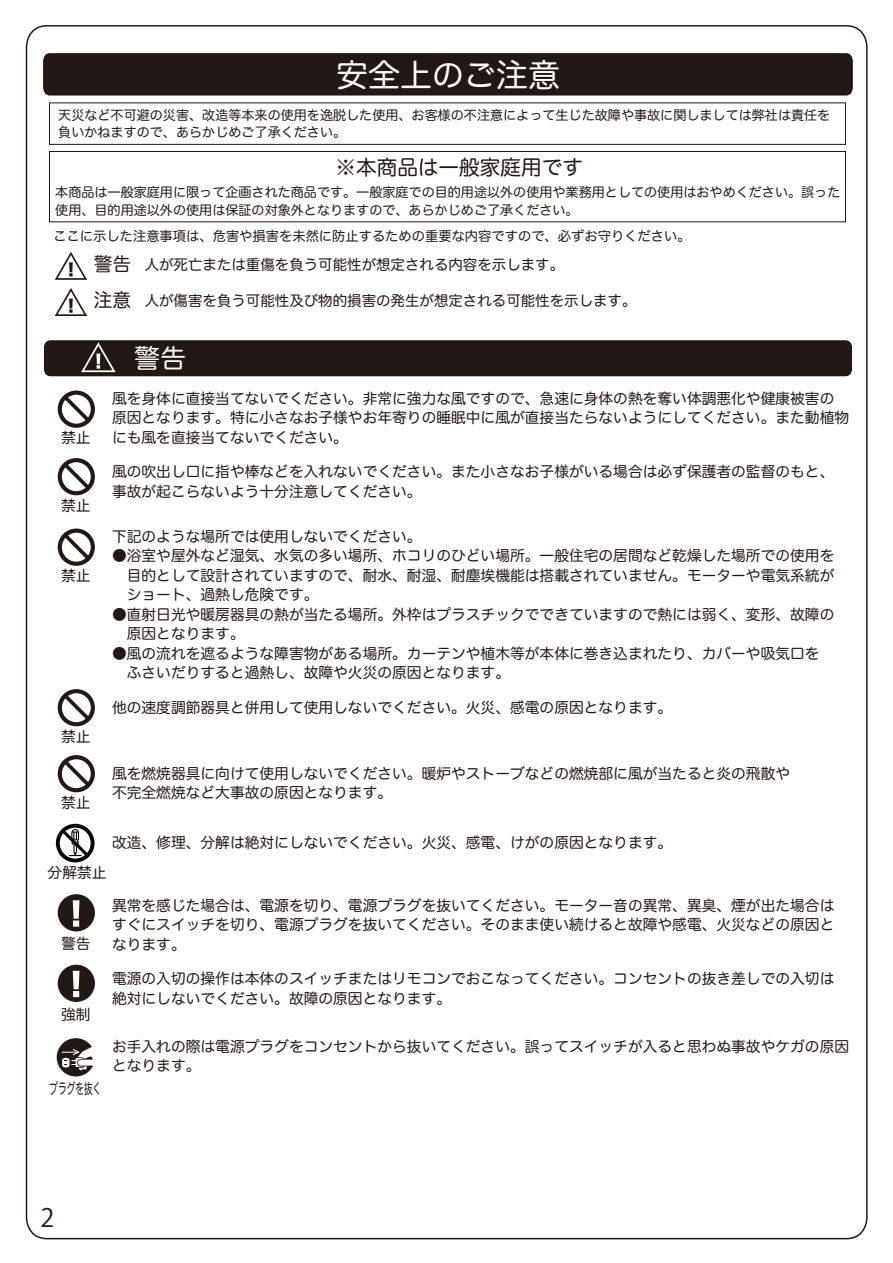
<style>
.page{position:relative;width:893px;height:1263px;background:#fff}
.page>*{position:absolute;margin:0;border:0;box-sizing:border-box;transform-origin:0 0}
.t1{font:32.1px "Hira Maru Pro W4";color:#fff}
.t2{font:26.1px "Hira Maru Pro W4";color:#fff}
.t3{font:25.2px "Koz Go Pr 6 N";color:#221815}
.t4{font:20.7px "Hira Maru Pro W4";color:#221815}
.t5{font:14.7px/19.5px "Hira Maru Pro W4";color:#221815}
.t6{font:14.7px "Hira Maru Pro W4";color:#221815;scale:.58 1}
.t7{font:14.4px "Hira Maru Pro W4";color:#221815}
.t8{font:13.35px "Hira Maru Pro W4";color:#221815}
.t9{font:13.05px/17px "Hira Maru Pro W4";color:#221815}
.s1{font-size:18.75px}
</style>
<div class="page">
<svg style="left:56px;top:824px;width:39px;height:38px"></svg>
<div style="left:43px;top:53px;width:810px;height:43px;background:#221815"></div>
<div style="left:44px;top:340px;width:808px;height:36px;background:#221815;border-radius:7px"></div>
<svg style="left:58px;top:391px;width:37px;height:37px"></svg>
<svg style="left:58px;top:458px;width:37px;height:37px"></svg>
<svg style="left:58px;top:689px;width:37px;height:37px"></svg>
<svg style="left:58px;top:755px;width:37px;height:37px"></svg>
<svg style="left:58px;top:529px;width:37px;height:37px"></svg>
<svg style="left:81px;top:342px;width:35px;height:30px"></svg>
<svg style="left:55px;top:252px;width:32px;height:28px"></svg>
<svg style="left:55px;top:288px;width:32px;height:28px"></svg>
<div style="left:49px;top:103px;width:797px;height:42px;border:1px solid #221815"></div>
<div style="left:49px;top:151px;width:797px;height:71px;border:1px solid #221815"></div>
<div style="left:57px;top:1038px;width:38px;height:38px;background:#221815;border-radius:50%"></div>
<svg style="left:62px;top:1046px;width:33px;height:24px"></svg>
<div style="left:58px;top:894px;width:37px;height:37px;background:#221815;border-radius:50%"></div>
<svg style="left:73px;top:900px;width:7px;height:27px"></svg>
<div style="left:58px;top:965px;width:37px;height:37px;background:#221815;border-radius:50%"></div>
<svg style="left:73px;top:971px;width:7px;height:26px"></svg>
<h1 class="t1" style="left:336px;top:47px;width:226px">安全上のご注意</h1>
<p class="t9" style="left:58px;top:105px;width:774px">天災など不可避の災害、改造等本来の使用を逸脱した使用、お客様の不注意によって生じた故障や事故に関しましては弊社は責任を負いかねますので、あらかじめご了承ください。</p>
<h3 class="t4" style="left:335px;top:149px;width:249px">※本商品は一般家庭用です</h3>
<p class="t9" style="left:55px;top:182px;width:787px;line-height:18.1px">本商品は一般家庭用に限って企画された商品です。一般家庭での目的用途以外の使用や業務用としての使用はおやめください。誤った使用、目的用途以外の使用は保証の対象外となりますので、あらかじめご了承ください。</p>
<p class="t8" style="left:53px;top:225px;width:639px">ここに示した注意事項は、危害や損害を未然に防止するための重要な内容ですので、必ずお守りください。</p>
<p class="t7" style="left:94px;top:252px;width:472px"><span class="s1">警告</span> 人が死亡または重傷を負う可能性が想定される内容を示します。</p>
<p class="t7" style="left:94px;top:288px;width:544px"><span class="s1">注意</span> 人が傷害を負う可能性及び物的損害の発生が想定される可能性を示します。</p>
<p class="t5" style="left:61px;top:427px;width:31px">禁止</p>
<p class="t5" style="left:61px;top:494px;width:31px">禁止</p>
<p class="t5" style="left:61px;top:565px;width:31px">禁止</p>
<p class="t5" style="left:61px;top:725px;width:31px">禁止</p>
<p class="t5" style="left:61px;top:791px;width:31px">禁止</p>
<h2 class="t2" style="left:134px;top:335px;width:54px">警告</h2>
<p class="t5" style="left:112px;top:388px;width:739px">風を身体に直接当てないでください。非常に強力な風ですので、急速に身体の熱を奪い体調悪化や健康被害の原因となります。特に小さなお子様やお年寄りの睡眠中に風が直接当たらないようにしてください。また動植物にも風を直接当てないでください。</p>
<p class="t5" style="left:112px;top:461px;width:724px">風の吹出し口に指や棒などを入れないでください。また小さなお子様がいる場合は必ず保護者の監督のもと、事故が起こらないよう十分注意してください。</p>
<p class="t5" style="left:112px;top:526px;width:311px">下記のような場所では使用しないでください。</p>
<p class="t5" style="left:112px;top:545px;width:724px;text-align:justify">●浴室や屋外など湿気、水気の多い場所、ホコリのひどい場所。一般住宅の居間など乾燥した場所での使用を　目的として設計されていますので、耐水、耐湿、耐塵埃機能は搭載されていません。モーターや電気系統が　ショート、過熱し危険です。</p>
<p class="t5" style="left:112px;top:604px;width:724px">●直射日光や暖房器具の熱が当たる場所。外枠はプラスチックでできていますので熱には弱く、変形、故障の　原因となります。</p>
<p class="t5" style="left:112px;top:643px;width:709px">●風の流れを遮るような障害物がある場所。カーテンや植木等が本体に巻き込まれたり、カバーや吸気口を　ふさいだりすると過熱し、故障や火災の原因となります。</p>
<p class="t5" style="left:112px;top:697px;width:562px">他の速度調節器具と併用して使用しないでください。火災、感電の原因となります。</p>
<p class="t5" style="left:112px;top:763px;width:680px">風を燃焼器具に向けて使用しないでください。暖炉やストーブなどの燃焼部に風が当たると炎の飛散や不完全燃焼など大事故の原因となります。</p>
<p class="t5" style="left:112px;top:832px;width:562px">改造、修理、分解は絶対にしないでください。火災、感電、けがの原因となります。</p>
<p class="t5" style="left:48px;top:861px;width:60px">分解禁止</p>
<p class="t5" style="left:61px;top:933px;width:31px">警告</p>
<p class="t5" style="left:61px;top:1004px;width:31px">強制</p>
<p class="t6" style="left:50px;top:1076px;width:90px">プラグを抜く</p>
<p class="t5" style="left:112px;top:895px;width:724px;text-align:justify">異常を感じた場合は、電源を切り、電源プラグを抜いてください。モーター音の異常、異臭、煙が出た場合はすぐにスイッチを切り、電源プラグを抜いてください。そのまま使い続けると故障や感電、火災などの原因となります。</p>
<p class="t5" style="left:112px;top:968px;width:724px">電源の入切の操作は本体のスイッチまたはリモコンでおこなってください。コンセントの抜き差しでの入切は絶対にしないでください。故障の原因となります。</p>
<p class="t5" style="left:112px;top:1036px;width:739px">お手入れの際は電源プラグをコンセントから抜いてください。誤ってスイッチが入ると思わぬ事故やケガの原因となります。</p>
<h3 class="t3" style="left:40px;top:1203px;width:15px">2</h3>
</div>
